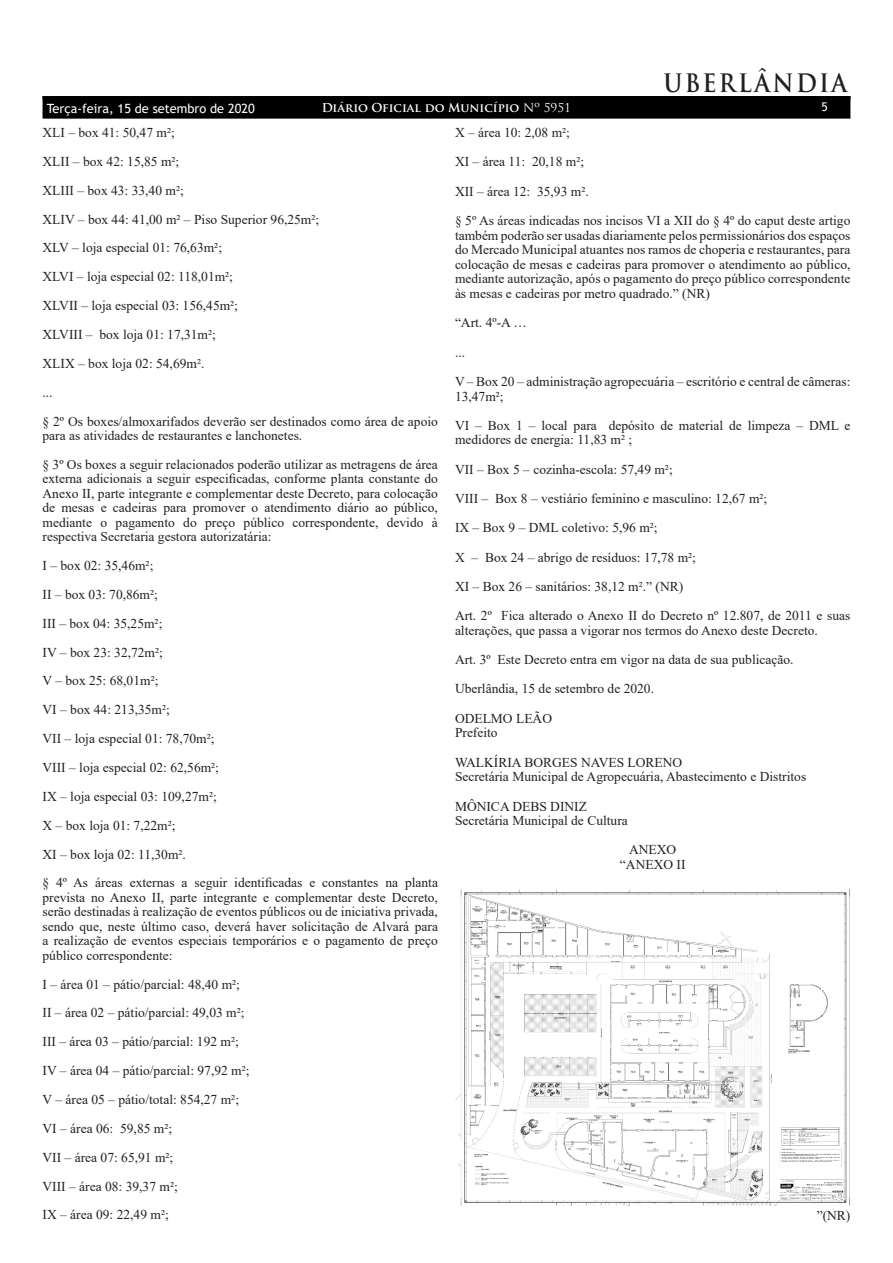
<style>
.page{position:relative;width:893px;height:1263px;background:#fff}
.page>*{position:absolute;margin:0;border:0;box-sizing:border-box;transform-origin:0 0}
.t1{font:700 24.75px "Trajan Pro";letter-spacing:.1em;color:#231f20;scale:.91 1}
.t2{font:13.5px/28.8px "Times New Roman";color:#231f20}
.t3{font:12.75px "Trebuchet MS";color:#fff}
.t4{font:700 12px "Trajan Pro";color:#fff}
.t5{font:12px "Trebuchet MS";color:#fff}
.s1{font-weight:400}
</style>
<div class="page">
<div style="left:43px;top:96px;width:807px;height:23px;background:#000"></div>
<img style="left:455px;top:889px;width:395px;height:316px">
<h1 class="t1" style="left:663px;top:67px;width:204px">UBERLÂNDIA</h1>
<p class="t3" style="left:47px;top:100px;width:210px">Terça-feira, 15 de setembro de 2020</p>
<p class="t4" style="left:322px;top:101px;width:251px">Diário Oficial do Município <span class="s1">Nº 5951</span></p>
<p class="t5" style="left:821px;top:100px;width:8px">5</p>
<p class="t2" style="left:43px;top:118px;width:397px">XLI – box 41: 50,47 m²;<br>XLII – box 42: 15,85 m²;<br>XLIII – box 43: 33,40 m²;<br>XLIV – box 44: 41,00 m² – Piso Superior 96,25m²;<br>XLV – loja especial 01: 76,63m²;<br>XLVI – loja especial 02: 118,01m²;<br>XLVII – loja especial 03: 156,45m²;<br>XLVIII – box loja 01: 17,31m²;<br>XLIX – box loja 02: 54,69m².<br>...<br>§ 2º Os boxes/almoxarifados deverão ser destinados como área de apoio</p>
<p class="t2" style="left:43px;top:421px;width:397px">para as atividades de restaurantes e lanchonetes.<br>§ 3º Os boxes a seguir relacionados poderão utilizar as metragens de área</p>
<p class="t2" style="left:43px;top:471px;width:397px;line-height:14.4px;text-align:justify">externa adicionais a seguir especificadas, conforme planta constante do Anexo II, parte integrante e complementar deste Decreto, para colocação de mesas e cadeiras para promover o atendimento diário ao público, mediante o pagamento do preço público correspondente, devido à respectiva Secretaria gestora autorizatária:</p>
<p class="t2" style="left:43px;top:551px;width:397px">I – box 02: 35,46m²;<br>II – box 03: 70,86m²;<br>III – box 04: 35,25m²;<br>IV – box 23: 32,72m²;<br>V – box 25: 68,01m²;<br>VI – box 44: 213,35m²;<br>VII – loja especial 01: 78,70m²;<br>VIII – loja especial 02: 62,56m²;<br>IX – loja especial 03: 109,27m²;<br>X – box loja 01: 7,22m²;<br>XI – box loja 02: 11,30m².<br>§ 4º As áreas externas a seguir identificadas e constantes na planta</p>
<p class="t2" style="left:43px;top:890px;width:397px;line-height:14.4px;text-align:justify">prevista no Anexo II, parte integrante e complementar deste Decreto, serão destinadas à realização de eventos públicos ou de iniciativa privada, sendo que, neste último caso, deverá haver solicitação de Alvará para a realização de eventos especiais temporários e o pagamento de preço público correspondente:</p>
<p class="t2" style="left:43px;top:969px;width:209px">I – área 01 – pátio/parcial: 48,40 m²;<br>II – área 02 – pátio/parcial: 49,03 m²;<br>III – área 03 – pátio/parcial: 192 m²;<br>IV – área 04 – pátio/parcial: 97,92 m²;<br>V – área 05 – pátio/total: 854,27 m²;<br>VI – área 06: 59,85 m²;<br>VII – área 07: 65,91 m²;<br>VIII – área 08: 39,37 m²;<br>IX – área 09: 22,49 m²;</p>
<p class="t2" style="left:455px;top:117px;width:397px;line-height:29.2px">X – área 10: 2,08 m²;<br>XI – área 11: 20,18 m²;<br>XII – área 12: 35,93 m².<br>§ 5º As áreas indicadas nos incisos VI a XII do § 4º do caput deste artigo</p>
<p class="t2" style="left:455px;top:227px;width:397px;line-height:14.7px;text-align:justify">também poderão ser usadas diariamente pelos permissionários dos espaços do Mercado Municipal atuantes nos ramos de choperia e restaurantes, para colocação de mesas e cadeiras para promover o atendimento ao público, mediante autorização, após o pagamento do preço público correspondente às mesas e cadeiras por metro quadrado.” (NR)</p>
<p class="t2" style="left:455px;top:308px;width:397px;line-height:29.2px">“Art. 4º-A …<br>...<br>V – Box 20 – administração agropecuária – escritório e central de câmeras:</p>
<p class="t2" style="left:455px;top:381px;width:397px;line-height:29.2px">13,47m²;<br>VI – Box 1 – local para depósito de material de limpeza – DML e</p>
<p class="t2" style="left:455px;top:425px;width:397px;line-height:29.2px">medidores de energia: 11,83 m² ;<br>VII – Box 5 – cozinha-escola: 57,49 m²;<br>VIII – Box 8 – vestiário feminino e masculino: 12,67 m²;<br>IX – Box 9 – DML coletivo: 5,96 m²;<br>X – Box 24 – abrigo de resíduos: 17,78 m²;<br>XI – Box 26 – sanitários: 38,12 m².” (NR)<br>Art. 2º Fica alterado o Anexo II do Decreto nº 12.807, de 2011 e suas</p>
<p class="t2" style="left:455px;top:615px;width:364px;line-height:29.2px">alterações, que passa a vigorar nos termos do Anexo deste Decreto.<br>Art. 3º Este Decreto entra em vigor na data de sua publicação.<br>Uberlândia, 15 de setembro de 2020.<br>ODELMO LEÃO</p>
<p class="t2" style="left:455px;top:718px;width:229px;line-height:29.2px">Prefeito<br>WALKÍRIA BORGES NAVES LORENO</p>
<p class="t2" style="left:455px;top:762px;width:353px;line-height:29.2px">Secretária Municipal de Agropecuária, Abastecimento e Distritos<br>MÔNICA DEBS DINIZ</p>
<p class="t2" style="left:455px;top:806px;width:174px">Secretária Municipal de Cultura</p>
<p class="t2" style="left:620px;top:842px;width:67px;line-height:14.7px;text-align:center">ANEXO “ANEXO II</p>
<p class="t2" style="left:817px;top:1201px;width:35px">”(NR)</p>
</div>
